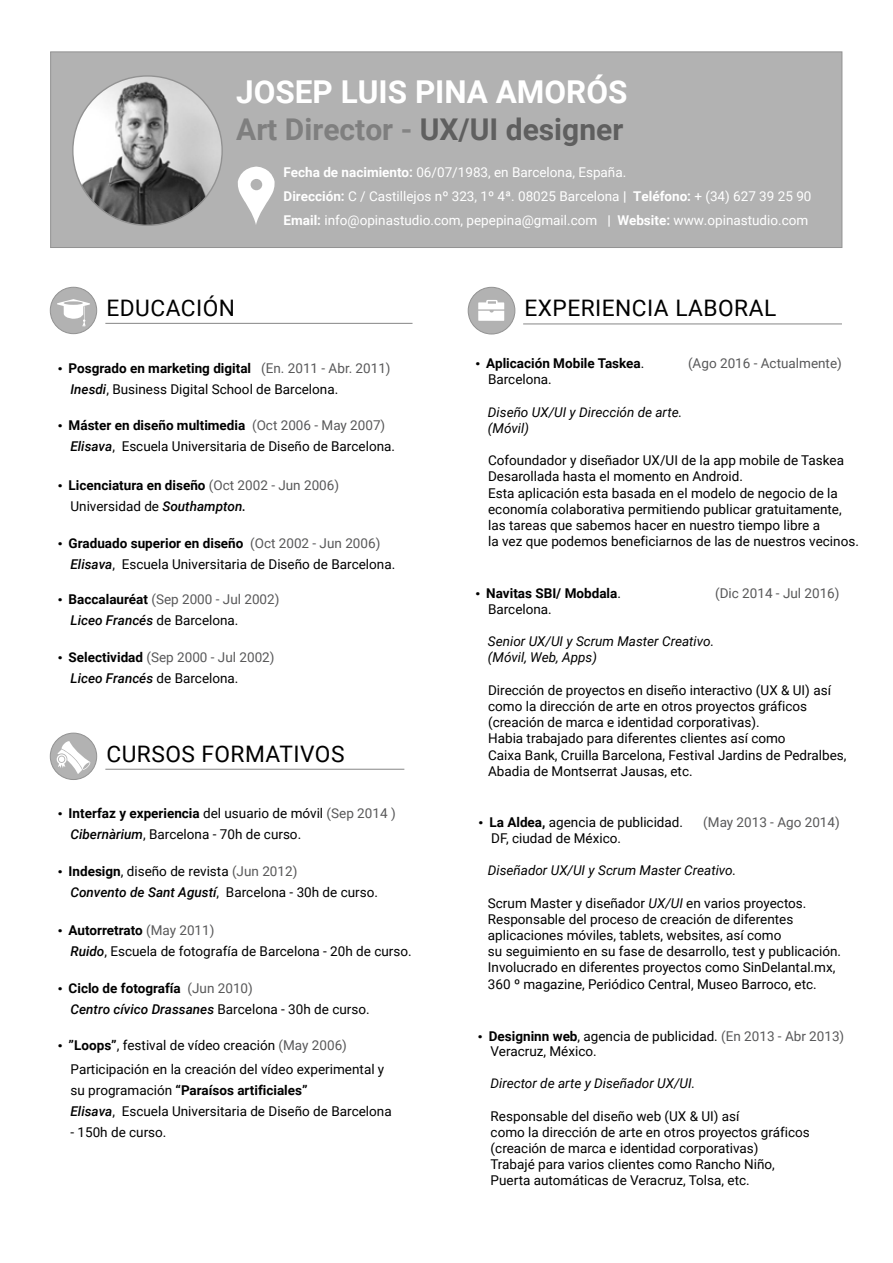
<style>
.page{position:relative;width:893px;height:1263px;background:#fff}
.page>*{position:absolute;margin:0;border:0;box-sizing:border-box;transform-origin:0 0}
.t1{font:700 31.5px "Roboto";color:#fff}
.t2{font:700 30px "Roboto";color:#5f5f5f}
.t3{font:22.8px "Roboto";letter-spacing:.02em;color:#000}
.t4{font:13.5px/16.2px "Roboto";color:#000}
.t5{font:13.5px/24px "Roboto";color:#fff}
.t6{font:13.5px/21px "Roboto";color:#585859}
.t7{font:italic 13.5px/16.2px "Roboto";color:#000}
.t8{font:700 13.5px/21px "Roboto";color:#000}
.t9{font:italic 500 13.5px/21px "Roboto";color:#000}
.s1{color:#7f7f7f}
.s2{color:#848484}
.s3{font-weight:700}
.s4{font-weight:700;font-size:21px}
.s5{color:#585859}
.s6{font-weight:500;font-style:italic}
.s7{font-size:21px}
.s8{font-weight:400;color:#585859}
.s9{font-weight:400}
.s10{font-weight:700;font-size:21px;color:#000}
.s11{font-weight:700;color:#000}
.s12{font-weight:500;font-style:italic;color:#000}
.s13{color:#000}
.s14{font-weight:700;font-style:normal;font-size:21px}
.s15{font-weight:700;font-style:normal}
.s16{font-weight:400;font-style:normal;color:#585859}
.s17{font-weight:400;font-style:normal}
.s18{font-style:italic}
</style>
<div class="page">
<hr style="left:523px;top:323px;width:319px;height:1px;background:#929292">
<div style="left:50px;top:51px;width:792px;height:197px;background:#b2b2b2;border:1px solid #929292"></div>
<div style="left:50px;top:287px;width:47px;height:47px;background:#b2b2b2;border-radius:50%"></div>
<div style="left:50px;top:287px;width:47px;height:47px;border:1px solid #929292;border-radius:50%"></div>
<svg style="left:57px;top:299px;width:33px;height:27px"></svg>
<hr style="left:105px;top:323px;width:307px;height:1px;background:#929292">
<div style="left:50px;top:733px;width:47px;height:46px;background:#b2b2b2;border-radius:50%"></div>
<div style="left:50px;top:733px;width:47px;height:47px;border:1px solid #929292;border-radius:50%"></div>
<hr style="left:105px;top:769px;width:299px;height:1px;background:#929292">
<svg style="left:237px;top:167px;width:38px;height:58px"></svg>
<img style="left:73px;top:76px;width:149px;height:149px;border-radius:75px">
<svg style="left:57px;top:741px;width:34px;height:33px"></svg>
<div style="left:468px;top:287px;width:47px;height:47px;background:#b2b2b2;border-radius:50%"></div>
<div style="left:468px;top:287px;width:47px;height:47px;border:1px solid #929292;border-radius:50%"></div>
<svg style="left:478px;top:300px;width:26px;height:21px"></svg>
<h1 class="t1" style="left:236px;top:70px;width:393px">JOSEP LUIS PINA AMORÓS</h1>
<h2 class="t2" style="left:236px;top:108px;width:389px"><span class="s1">Art Director</span> <span class="s2">-</span> UX/UI designer</h2>
<h3 class="t3" style="left:107px;top:292px;width:130px">EDUCACIÓN</h3>
<p class="t5" style="left:284px;top:159px;width:529px"><span class="s3">Fecha de nacimiento:</span> 06/07/1983, en Barcelona, España.<br><span class="s3">Dirección:</span> C / Castillejos nº 323, 1º 4ª. 08025 Barcelona <span class="s3">| Teléfono:</span> + (34) 627 39 25 90<br><span class="s3">Email:</span> info@opinastudio.com, pepepina@gmail.com <span class="s3">| Website:</span> www.opinastudio.com</p>
<h3 class="t3" style="left:524px;top:292px;width:253px">EXPERIENCIA LABORAL</h3>
<p class="t4" style="left:71px;top:357px;width:322px;line-height:21px;text-indent:-13px"><span class="s4">·</span> <span class="s3">Posgrado en marketing digital</span> <span class="s5">(En. 2011 - Abr. 2011)<br></span><span class="s6">Inesdi</span>, Business Digital School de Barcelona.</p>
<p class="t4" style="left:70px;top:415px;width:326px;line-height:21px;text-indent:-13px"><span class="s4">·</span> <span class="s3">Máster en diseño multimedia</span> <span class="s5">(Oct 2006 - May 2007)<br></span><span class="s6">Elisava</span>, Escuela Universitaria de Diseño de Barcelona.</p>
<p class="t8" style="left:70px;top:474px;width:270px;text-indent:-13px"><span class="s7">·</span> Licenciatura en diseño <span class="s8">(Oct 2002 - Jun 2006)<br></span><span class="s9">Universidad de</span> <span class="s6">Southampton.</span></p>
<p class="t4" style="left:71px;top:532px;width:326px;line-height:21px;text-indent:-13px"><span class="s4">·</span> <span class="s3">Graduado superior en diseño</span> <span class="s5">(Oct 2002 - Jun 2006)<br></span><span class="s6">Elisava</span>, Escuela Universitaria de Diseño de Barcelona.</p>
<p class="t6" style="left:71px;top:589px;width:210px;text-indent:-13px"><span class="s10">·</span> <span class="s11">Baccalauréat</span> (Sep 2000 - Jul 2002)<br><span class="s12">Liceo Francés</span> <span class="s13">de Barcelona.</span></p>
<p class="t6" style="left:71px;top:646px;width:206px;text-indent:-13px"><span class="s10">·</span> <span class="s11">Selectividad</span> (Sep 2000 - Jul 2002)<br><span class="s12">Liceo Francés</span> <span class="s13">de Barcelona.</span></p>
<h3 class="t3" style="left:107px;top:738px;width:239px">CURSOS FORMATIVOS</h3>
<p class="t4" style="left:71px;top:802px;width:327px;line-height:21px;text-indent:-13px"><span class="s4">·</span> <span class="s3">Interfaz y experiencia</span> del usuario de móvil <span class="s5">(Sep 2014 )<br></span><span class="s6">Cibernàrium</span>, Barcelona - 70h de curso.</p>
<p class="t4" style="left:70px;top:860px;width:309px;line-height:21px;text-indent:-13px"><span class="s4">·</span> <span class="s3">Indesign</span>, diseño de revista <span class="s5">(Jun 2012)<br></span><span class="s6">Convento de Sant Agustí</span>, Barcelona - 30h de curso.</p>
<p class="t4" style="left:70px;top:919px;width:343px;line-height:21px;text-indent:-13px"><span class="s4">·</span> <span class="s3">Autorretrato</span> <span class="s5">(May 2011)<br></span><span class="s6">Ruido</span>, Escuela de fotografía de Barcelona - 20h de curso.</p>
<p class="t9" style="left:71px;top:977px;width:301px;text-indent:-13px"><span class="s14">·</span> <span class="s15">Ciclo de fotografía</span> <span class="s16">(Jun 2010)<br></span>Centro cívico Drassanes <span class="s17">Barcelona - 30h de curso.</span></p>
<p class="t4" style="left:71px;top:1032px;width:315px;line-height:24px;text-indent:-13px"><span class="s4">·</span> <span class="s3">”Loops”</span>, festival de vídeo creación <span class="s5">(May 2006)<br></span>Participación en la creación del vídeo experimental y</p>
<p class="t4" style="left:70px;top:1079px;width:323px;line-height:21px">su programación <span class="s3">“Paraísos artificiales”<br></span><span class="s6">Elisava</span>, Escuela Universitaria de Diseño de Barcelona</p>
<p class="t4" style="left:70px;top:1123px;width:98px">- 150h de curso.</p>
<p class="t8" style="left:475px;top:352px;width:171px"><span class="s7">·</span> Aplicación Mobile Taskea<span class="s9">.</span></p>
<p class="t6" style="left:688px;top:352px;width:155px">(Ago 2016 - Actualmente)</p>
<p class="t4" style="left:488px;top:371px;width:65px">Barcelona.</p>
<p class="t7" style="left:488px;top:403px;width:196px">Diseño UX/UI y Dirección de arte. (Móvil)</p>
<p class="t4" style="left:488px;top:452px;width:372px">Cofoundador y diseñador UX/UI de la app mobile de Taskea Desarollada hasta el momento en Android.<br>Esta aplicación esta basada en el modelo de negocio de la economía colaborativa permitiendo publicar gratuitamente, las tareas que sabemos hacer en nuestro tiempo libre a<br>la vez que podemos beneficiarnos de las de nuestros vecinos.</p>
<p class="t8" style="left:475px;top:582px;width:148px"><span class="s7">·</span> Navitas SBI/ Mobdala<span class="s9">.</span></p>
<p class="t6" style="left:715px;top:582px;width:126px">(Dic 2014 - Jul 2016)</p>
<p class="t4" style="left:488px;top:600px;width:65px">Barcelona.</p>
<p class="t7" style="left:488px;top:633px;width:228px">Senior UX/UI y Scrum Master Creativo. (Móvil, Web, Apps)</p>
<p class="t4" style="left:488px;top:681px;width:360px">Dirección de proyectos en diseño interactivo (UX &amp; UI) así como la dirección de arte en otros proyectos gráficos (creación de marca e identidad corporativas).<br>Habia trabajado para diferentes clientes así como<br>Caixa Bank, Cruilla Barcelona, Festival Jardins de Pedralbes, Abadia de Montserrat Jausas, etc.</p>
<p class="t4" style="left:478px;top:813px;width:207px"><span class="s4">·</span> <span class="s3">La Aldea,</span> agencia de publicidad.</p>
<p class="t6" style="left:703px;top:811px;width:138px">(May 2013 - Ago 2014)</p>
<p class="t4" style="left:491px;top:829px;width:131px">DF, ciudad de México.</p>
<p class="t7" style="left:488px;top:862px;width:250px">Diseñador UX/UI y Scrum Master Creativo.</p>
<p class="t4" style="left:488px;top:894px;width:355px">Scrum Master y diseñador <span class="s18">UX/UI</span> en varios proyectos.<br>Responsable del proceso de creación de diferentes aplicaciones móviles, tablets, websites, así como<br>su seguimiento en su fase de desarrollo, test y publicación.<br>Involucrado en diferentes proyectos como SinDelantal.mx, 360 º magazine, Periódico Central, Museo Barroco, etc.</p>
<p class="t4" style="left:491px;top:1028px;width:355px;line-height:15px;text-indent:-13px"><span class="s4">·</span> <span class="s3">Designinn web</span>, agencia de publicidad. <span class="s5">(En 2013 - Abr 2013)<br></span>Veracruz, México.</p>
<p class="t7" style="left:490px;top:1075px;width:206px">Director de arte y Diseñador UX/UI.</p>
<p class="t4" style="left:490px;top:1107px;width:321px">Responsable del diseño web (UX &amp; UI) así<br>como la dirección de arte en otros proyectos gráficos (creación de marca e identidad corporativas)<br>Trabajé para varios clientes como Rancho Niño, Puerta automáticas de Veracruz, Tolsa, etc.</p>
</div>
